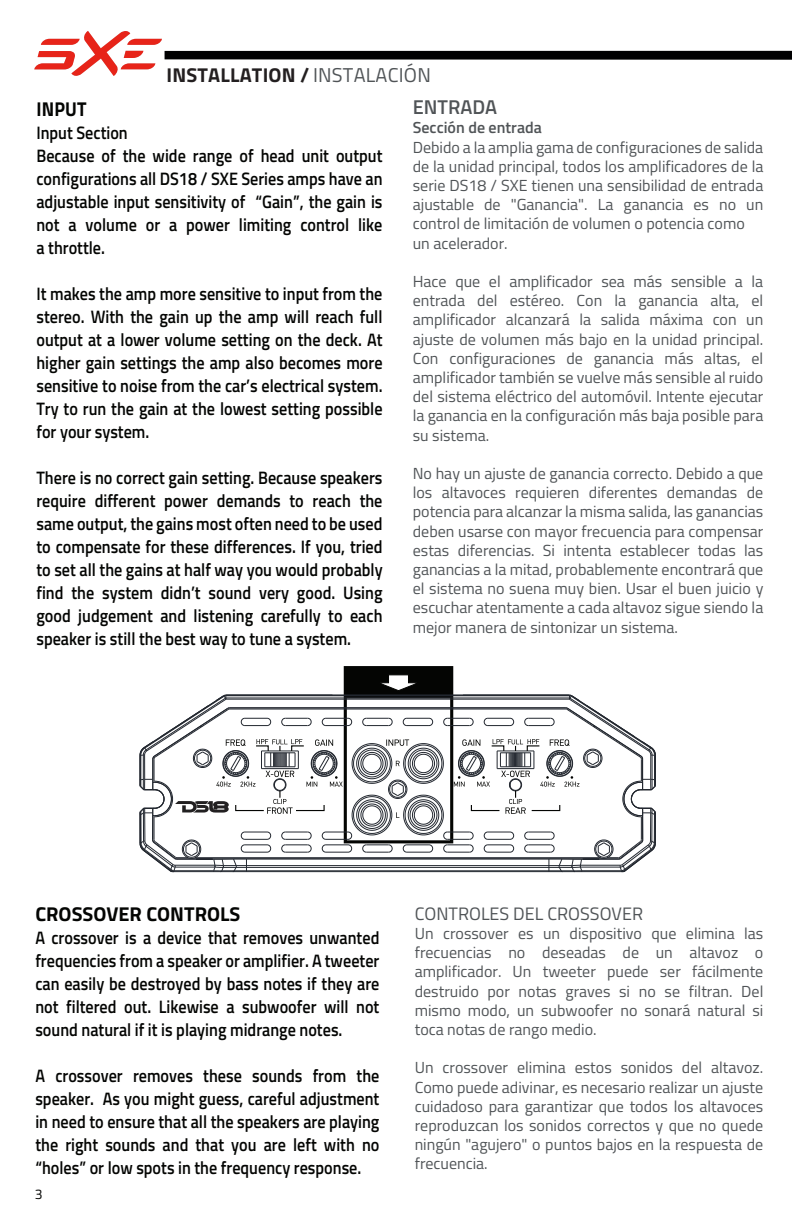
<style>
.page{position:relative;width:792px;height:1224px;background:#fff}
.page>*{position:absolute;margin:0;border:0;box-sizing:border-box;transform-origin:0 0}
.t1{font:700 20px "Titillium Web";letter-spacing:.01em;color:#231f20}
.t2{font:700 20px "Titillium Web";color:#040503}
.t3{font:600 20px "Titillium Web";color:#505457}
.t4{font:700 20px "Titillium Web";color:#040503;scale:.9 1}
.t5{font:600 18px/23px "Titillium Web";color:#040503;text-align:justify;scale:.9 1}
.t6{font:18px "Titillium Web";color:#505457}
.t7{font:16px/19.2px "Titillium Web";color:#505457;text-align:justify}
.t8{font:600 16px "Titillium Web";color:#505457}
.t9{font:14px "Titillium Web";color:#040503}
.s1{font-weight:400;color:#505457}
</style>
<div class="page">
<svg style="left:34px;top:31px;width:758px;height:45px"></svg>
<div style="left:345px;top:667px;width:107px;height:31px;background:#040503"></div>
<svg style="left:139px;top:674px;width:517px;height:199px"></svg>
<p class="t1" style="left:166px;top:60px;width:266px">INSTALLATION / <span class="s1">INSTALACIÓN</span></p>
<p class="t4" style="left:36px;top:94px;width:57px">INPUT</p>
<p class="t5" style="left:36px;top:120px;width:386px;text-align:left">Input Section<br>Because of the wide range of head unit output configurations all DS18 / SXE Series amps have an adjustable input sensitivity of “Gain”, the gain is not a volume or a power limiting control like a throttle.</p>
<p class="t5" style="left:36px;top:281px;width:386px">It makes the amp more sensitive to input from the stereo. With the gain up the amp will reach full output at a lower volume setting on the deck. At higher gain settings the amp also becomes more sensitive to noise from the car’s electrical system.<br>Try to run the gain at the lowest setting possible for your system.</p>
<p class="t5" style="left:36px;top:465px;width:386px">There is no correct gain setting. Because speakers require different power demands to reach the same output, the gains most often need to be used to compensate for these differences. If you, tried to set all the gains at half way you would probably find the system didn’t sound very good. Using good judgement and listening carefully to each speaker is still the best way to tune a system.</p>
<p class="t3" style="left:413px;top:92px;width:86px">ENTRADA</p>
<p class="t8" style="left:413px;top:116px;width:131px">Sección de entrada</p>
<p class="t7" style="left:413px;top:137px;width:352px;text-align:left">Debido a la amplia gama de configuraciones de salida de la unidad principal, todos los amplificadores de la serie DS18 / SXE tienen una sensibilidad de entrada ajustable de "Ganancia". La ganancia es no un control de limitación de volumen o potencia como un acelerador.</p>
<p class="t7" style="left:413px;top:271px;width:352px">Hace que el amplificador sea más sensible a la entrada del estéreo. Con la ganancia alta, el amplificador alcanzará la salida máxima con un ajuste de volumen más bajo en la unidad principal.<br>Con configuraciones de ganancia más altas, el amplificador también se vuelve más sensible al ruido del sistema eléctrico del automóvil. Intente ejecutar la ganancia en la configuración más baja posible para su sistema.</p>
<p class="t7" style="left:413px;top:463px;width:352px">No hay un ajuste de ganancia correcto. Debido a que los altavoces requieren diferentes demandas de potencia para alcanzar la misma salida, las ganancias deben usarse con mayor frecuencia para compensar estas diferencias. Si intenta establecer todas las ganancias a la mitad, probablemente encontrará que el sistema no suena muy bien. Usar el buen juicio y escuchar atentamente a cada altavoz sigue siendo la mejor manera de sintonizar un sistema.</p>
<p class="t2" style="left:35px;top:899px;width:207px">CROSSOVER CONTROLS</p>
<p class="t5" style="left:35px;top:925px;width:384px">A crossover is a device that removes unwanted frequencies from a speaker or amplifier. A tweeter can easily be destroyed by bass notes if they are not filtered out. Likewise a subwoofer will not sound natural if it is playing midrange notes.</p>
<p class="t5" style="left:35px;top:1063px;width:384px">A crossover removes these sounds from the speaker. As you might guess, careful adjustment in need to ensure that all the speakers are playing the right sounds and that you are left with no “holes” or low spots in the frequency response.</p>
<p class="t9" style="left:35px;top:1184px;width:9px">3</p>
<p class="t6" style="left:415px;top:900px;width:230px">CONTROLES DEL CROSSOVER</p>
<p class="t7" style="left:415px;top:923px;width:350px">Un crossover es un dispositivo que elimina las frecuencias no deseadas de un altavoz o amplificador. Un tweeter puede ser fácilmente destruido por notas graves si no se filtran. Del mismo modo, un subwoofer no sonará natural si toca notas de rango medio.</p>
<p class="t7" style="left:415px;top:1057px;width:350px">Un crossover elimina estos sonidos del altavoz.<br>Como puede adivinar, es necesario realizar un ajuste cuidadoso para garantizar que todos los altavoces reproduzcan los sonidos correctos y que no quede ningún "agujero" o puntos bajos en la respuesta de frecuencia.</p>
</div>
